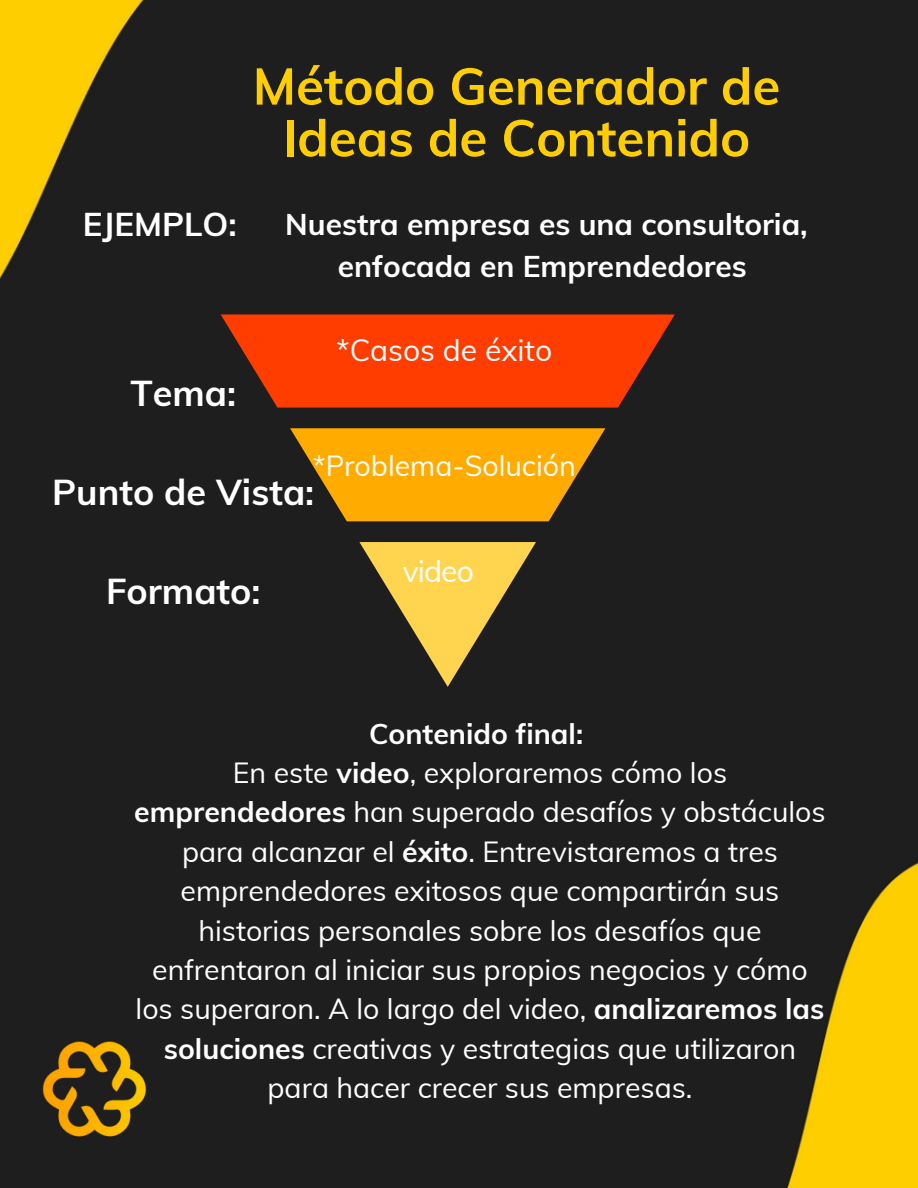
<style>
.page{position:relative;width:918px;height:1188px;background:#1e1e1e}
.page>*{position:absolute;margin:0;border:0;box-sizing:border-box;transform-origin:0 0}
.t1{font:700 51px/51.8px "Muli";color:#fece00;text-align:center}
.t2{font:700 36px "Muli";color:#fff}
.t3{font:700 33px "Muli";color:#fff}
.t4{font:700 30px/41.7px "Muli";color:#fff;text-align:center}
.t5{font:30px "Muli";color:#fff}
.t6{font:28.5px/39.3px "Muli";color:#fff;text-align:center}
.t7{font:700 28.5px "Muli";color:#fff}
.s1{font-weight:700}
</style>
<div class="page">
<img style="left:0;top:1008px;width:184px;height:137px">
<svg style="left:290px;top:428px;width:315px;height:93px;background:#d69105"></svg>
<svg style="left:359px;top:542px;width:177px;height:145px;background:#8e7936"></svg>
<svg style="left:221px;top:314px;width:454px;height:94px;background:#e13803"></svg>
<p class="t1" style="left:253px;top:59px;width:529px">Método Generador de<br>Ideas de Contenido</p>
<p class="t3" style="left:83px;top:203px;width:155px">EJEMPLO:</p>
<p class="t4" style="left:285px;top:203px;width:524px">Nuestra empresa es una consultoria, enfocada en Emprendedores</p>
<p class="t2" style="left:130px;top:370px;width:107px">Tema:</p>
<p class="t5" style="left:336px;top:331px;width:218px">*Casos de éxito</p>
<p class="t6" style="left:313px;top:446px;width:265px">*Problema-Solución</p>
<p class="t2" style="left:52px;top:469px;width:264px">Punto de Vista:</p>
<p class="t2" style="left:106px;top:568px;width:156px">Formato:</p>
<p class="t5" style="left:403px;top:551px;width:73px">video</p>
<p class="t7" style="left:369px;top:715px;width:216px">Contenido final:</p>
<p class="t6" style="left:134px;top:753px;width:693px">En este <span class="s1">video</span>, exploraremos cómo los <span class="s1">emprendedores</span> han superado desafíos y obstáculos para alcanzar el <span class="s1">éxito</span>. Entrevistaremos a tres emprendedores exitosos que compartirán sus historias personales sobre los desafíos que enfrentaron al iniciar sus propios negocios y cómo los superaron. A lo largo del video, <span class="s1">analizaremos las soluciones</span> creativas y estrategias que utilizaron para hacer crecer sus empresas.</p>
</div>
